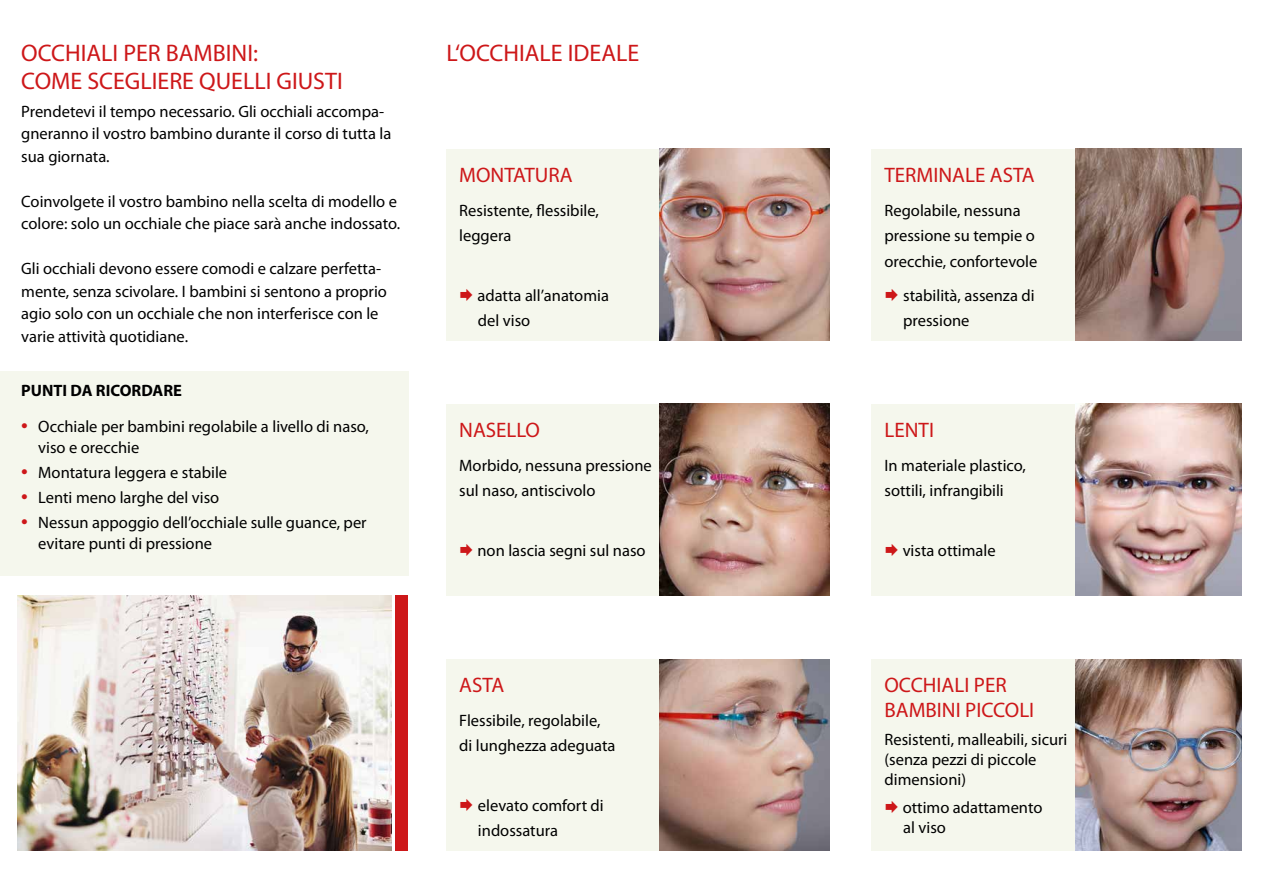
<style>
.page{position:relative;width:1263px;height:893px;background:#fff}
.page>*{position:absolute;margin:0;border:0;box-sizing:border-box;transform-origin:0 0}
.t1{font:24px "Myriad Pro";color:#cd1719}
.t2{font:21px/25.2px "Myriad Pro";color:#cd1719}
.t3{font:16.5px/25.5px "Myriad Pro";color:#000}
.t4{font:700 16.5px "Myriad Pro";color:#000}
.s1{font-size:24px;color:#cd1719}
</style>
<div class="page">
<img style="left:17px;top:595px;width:374px;height:255px">
<div style="left:446px;top:149px;width:213px;height:191px;background:#f5f7ed"></div>
<img style="left:659px;top:149px;width:170px;height:191px">
<div style="left:872px;top:149px;width:204px;height:191px;background:#f5f7ed"></div>
<img style="left:1076px;top:149px;width:166px;height:191px">
<div style="left:446px;top:404px;width:213px;height:191px;background:#f5f7ed"></div>
<img style="left:659px;top:404px;width:170px;height:191px">
<div style="left:872px;top:404px;width:204px;height:191px;background:#f5f7ed"></div>
<img style="left:1076px;top:404px;width:166px;height:191px">
<div style="left:446px;top:659px;width:213px;height:191px;background:#f5f7ed"></div>
<img style="left:659px;top:659px;width:170px;height:191px">
<div style="left:872px;top:659px;width:204px;height:191px;background:#f5f7ed"></div>
<img style="left:1076px;top:659px;width:166px;height:191px">
<div style="left:0;top:371px;width:408px;height:204px;background:#f5f7ed"></div>
<div style="left:395px;top:595px;width:13px;height:255px;background:#cd1719"></div>
<h1 class="t1" style="left:21px;top:38px;width:238px">OCCHIALI PER BAMBINI:</h1>
<h1 class="t1" style="left:446px;top:38px;width:194px">L‘OCCHIALE IDEALE</h1>
<h1 class="t1" style="left:21px;top:66px;width:323px">COME SCEGLIERE QUELLI GIUSTI</h1>
<p class="t3" style="left:21px;top:100px;width:372px;line-height:22.5px">Prendetevi il tempo necessario. Gli occhiali accompa&shy;gneranno il vostro bambino durante il corso di tutta la sua giornata.</p>
<p class="t3" style="left:21px;top:190px;width:380px;line-height:22.5px">Coinvolgete il vostro bambino nella scelta di modello e colore: solo un occhiale che piace sarà anche indossato.</p>
<p class="t3" style="left:21px;top:257px;width:367px;line-height:22.5px">Gli occhiali devono essere comodi e calzare perfetta&shy;mente, senza scivolare. I bambini si sentono a proprio agio solo con un occhiale che non interferisce con le varie attività quotidiane.</p>
<p class="t4" style="left:21px;top:380px;width:162px">PUNTI DA RICORDARE</p>
<p class="t3" style="left:38px;top:415px;width:332px;line-height:21px;text-indent:-17px"><span class="s1">•</span> Occhiale per bambini regolabile a livello di naso, viso e orecchie</p>
<p class="t3" style="left:21px;top:459px;width:207px"><span class="s1">•</span> Montatura leggera e stabile</p>
<p class="t3" style="left:21px;top:484px;width:200px"><span class="s1">•</span> Lenti meno larghe del viso</p>
<p class="t3" style="left:38px;top:512px;width:330px;line-height:21px;text-indent:-17px"><span class="s1">•</span> Nessun appoggio dell’occhiale sulle guance, per evitare punti di pressione</p>
<p class="t2" style="left:459px;top:162px;width:115px">MONTATURA</p>
<p class="t3" style="left:459px;top:197px;width:141px">Resistente, flessibile, leggera</p>
<p class="t3" style="left:477px;top:282px;width:133px">adatta all’anatomia del viso</p>
<p class="t2" style="left:459px;top:417px;width:82px">NASELLO</p>
<p class="t3" style="left:459px;top:452px;width:194px">Morbido, nessuna pressione sul naso, antiscivolo</p>
<p class="t3" style="left:477px;top:537px;width:170px">non lascia segni sul naso</p>
<p class="t2" style="left:459px;top:672px;width:46px">ASTA</p>
<p class="t3" style="left:459px;top:707px;width:158px">Flessibile, regolabile, di lunghezza adeguata</p>
<p class="t3" style="left:478px;top:792px;width:127px">elevato comfort di indossatura</p>
<p class="t2" style="left:884px;top:162px;width:152px">TERMINALE ASTA</p>
<p class="t3" style="left:884px;top:197px;width:154px">Regolabile, nessuna pressione su tempie o orecchie, confortevole</p>
<p class="t3" style="left:903px;top:282px;width:133px">stabilità, assenza di pressione</p>
<p class="t2" style="left:884px;top:417px;width:51px">LENTI</p>
<p class="t3" style="left:884px;top:452px;width:143px">In materiale plastico, sottili, infrangibili</p>
<p class="t3" style="left:903px;top:537px;width:94px">vista ottimale</p>
<p class="t2" style="left:884px;top:672px;width:151px">OCCHIALI PER<br>BAMBINI PICCOLI</p>
<p class="t3" style="left:884px;top:730px;width:184px;line-height:19.8px">Resistenti, malleabili, sicuri (senza pezzi di piccole dimensioni)</p>
<p class="t3" style="left:903px;top:798px;width:141px;line-height:19.8px">ottimo adattamento al viso</p>
</div>
